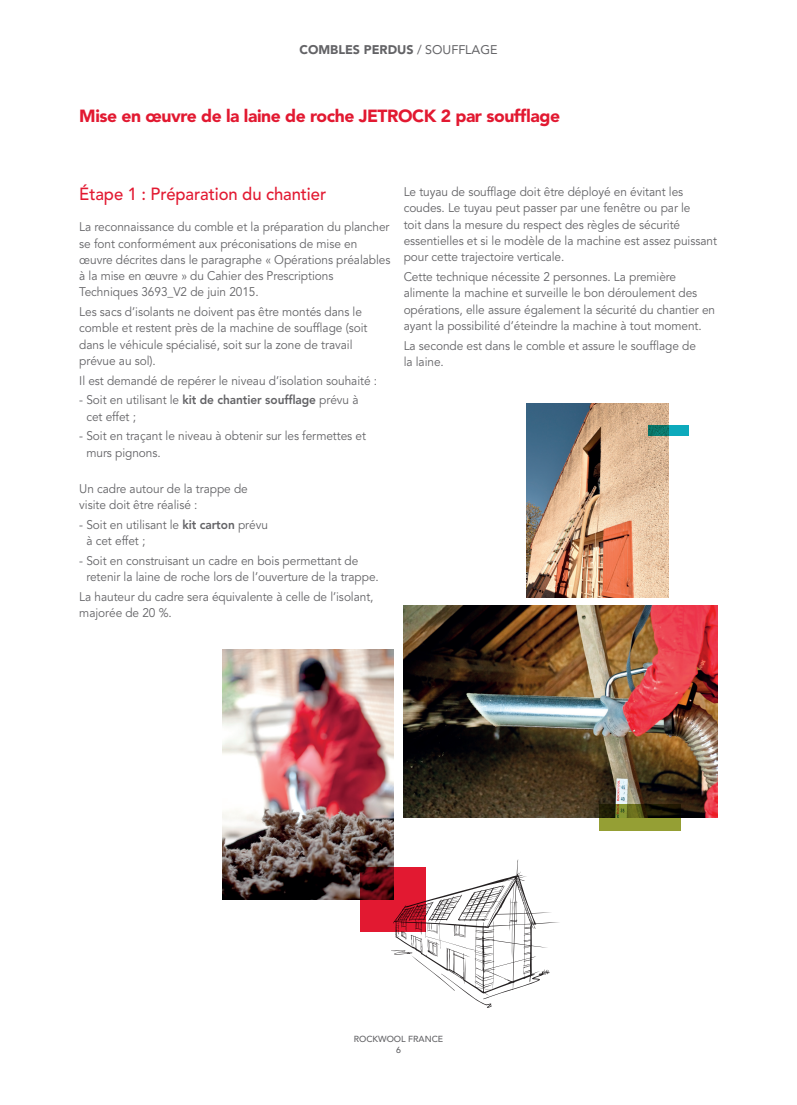
<style>
.page{position:relative;width:797px;height:1105px;background:#fff}
.page>*{position:absolute;margin:0;border:0;box-sizing:border-box;transform-origin:0 0}
.t1{font:900 17.5px "Avenir LT";letter-spacing:-.025em;color:#e21931}
.t2{font:500 17.5px "Avenir LT";letter-spacing:-.005em;color:#e21931;scale:.95 1}
.t3{font:12.5px/16.2px "Avenir LT";letter-spacing:-.005em;color:#636366;scale:.95 1}
.t4{font:900 12.5px "Avenir LT";color:#636366}
.t5{font:500 8.75px/10.5px "Avenir LT";color:#636366;text-align:center}
.s1{font-weight:400}
.s2{font-weight:800}
</style>
<div class="page">
<img style="left:403px;top:606px;width:314px;height:212px">
<img style="left:222px;top:650px;width:171px;height:249px">
<svg style="left:598px;top:805px;width:82px;height:26px;background:#656a22"></svg>
<img style="left:526px;top:403px;width:142px;height:194px">
<svg style="left:647px;top:425px;width:41px;height:10px"></svg>
<svg style="left:360px;top:867px;width:31px;height:65px;background:#99101f"></svg>
<svg style="left:391px;top:859px;width:168px;height:149px"></svg>
<p class="t4" style="left:299px;top:42px;width:199px">COMBLES PERDUS <span class="s1">/ SOUFFLAGE</span></p>
<h1 class="t1" style="left:79px;top:105px;width:482px">Mise en œuvre de la laine de roche JETROCK 2 par soufflage</h1>
<h1 class="t2" style="left:79px;top:184px;width:261px">Étape 1 : Préparation du chantier</h1>
<p class="t3" style="left:79px;top:219px;width:329px">La reconnaissance du comble et la préparation du plancher se font conformément aux préconisations de mise en œuvre décrites dans le paragraphe « Opérations préalables à la mise en œuvre » du Cahier des Prescriptions Techniques 3693_V2 de juin 2015.</p>
<p class="t3" style="left:79px;top:304px;width:305px">Les sacs d’isolants ne doivent pas être montés dans le comble et restent près de la machine de soufflage (soit dans le véhicule spécialisé, soit sur la zone de travail prévue au sol).</p>
<p class="t3" style="left:79px;top:373px;width:315px">Il est demandé de repérer le niveau d’isolation souhaité :</p>
<p class="t3" style="left:86px;top:392px;width:288px;text-indent:-7px">- Soit en utilisant le <span class="s2">kit de chantier soufflage</span> prévu à cet effet ;</p>
<p class="t3" style="left:86px;top:428px;width:296px;text-indent:-7px">- Soit en traçant le niveau à obtenir sur les fermettes et murs pignons.</p>
<p class="t3" style="left:79px;top:481px;width:179px">Un cadre autour de la trappe de visite doit être réalisé :</p>
<p class="t3" style="left:86px;top:517px;width:192px;text-indent:-7px">- Soit en utilisant le <span class="s2">kit carton</span> prévu à cet effet ;</p>
<p class="t3" style="left:86px;top:553px;width:309px;text-indent:-7px">- Soit en construisant un cadre en bois permettant de retenir la laine de roche lors de l’ouverture de la trappe.</p>
<p class="t3" style="left:79px;top:589px;width:311px">La hauteur du cadre sera équivalente à celle de l’isolant, majorée de 20 %.</p>
<p class="t3" style="left:403px;top:184px;width:331px">Le tuyau de soufflage doit être déployé en évitant les coudes. Le tuyau peut passer par une fenêtre ou par le<br>toit dans la mesure du respect des règles de sécurité essentielles et si le modèle de la machine est assez puissant pour cette trajectoire verticale.</p>
<p class="t3" style="left:403px;top:269px;width:329px">Cette technique nécessite 2 personnes. La première alimente la machine et surveille le bon déroulement des opérations, elle assure également la sécurité du chantier en ayant la possibilité d’éteindre la machine à tout moment.</p>
<p class="t3" style="left:403px;top:337px;width:309px">La seconde est dans le comble et assure le soufflage de la laine.</p>
<p class="t5" style="left:354px;top:1034px;width:91px">ROCKWOOL FRANCE<br>6</p>
</div>
